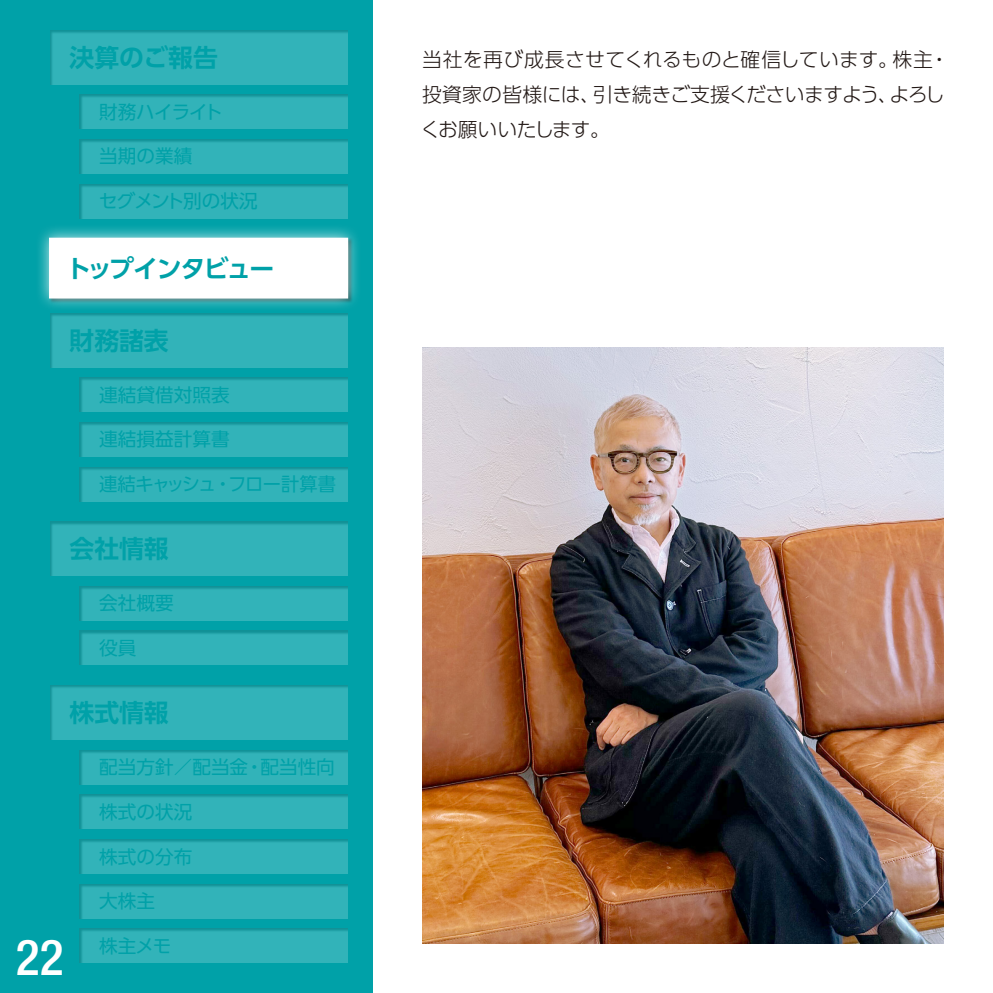
<style>
.page{position:relative;width:993px;height:993px;background:#fff}
.page>*{position:absolute;margin:0;border:0;box-sizing:border-box;transform-origin:0 0}
.t1{font:500 condensed 49.52px "Helvetica Neue LT Std";color:#fff}
.t2{font:700 24.85px "UD Shin Go Pro De";color:#00a1a8}
.t3{font:700 24.85px "UD Shin Go Pro De";letter-spacing:-.07em;color:#00a1a8}
.t4{font:300 19.78px/34.6px "UD Shin Go Pro";letter-spacing:-.015em;color:#221815}
.t5{font:18.55px "UD Shin Go Pro";color:#00a1a8}
.t6{font:18.55px "UD Shin Go Pro";letter-spacing:-.025em;color:#00a1a8}
.t7{font:18.55px "UD Shin Go Pro";letter-spacing:-.05em;color:#00a1a8}
.t8{font:18.55px "UD Shin Go Pro";letter-spacing:-.045em;color:#00a1a8}
</style>
<div class="page">
<div style="left:0;top:0;width:372px;height:992px;background:#00a1a8"></div>
<div style="left:64px;top:455px;width:298px;height:57px;background:#221815;opacity:.75"></div>
<div style="left:64px;top:410px;width:298px;height:57px;background:#221815;opacity:.75"></div>
<div style="left:64px;top:366px;width:298px;height:56px;background:#221815;opacity:.75"></div>
<div style="left:34px;top:18px;width:327px;height:77px;background:#221815;opacity:.75"></div>
<div style="left:64px;top:618px;width:298px;height:57px;background:#221815;opacity:.75"></div>
<div style="left:64px;top:827px;width:298px;height:57px;background:#221815;opacity:.75"></div>
<div style="left:64px;top:172px;width:298px;height:57px;background:#221815;opacity:.75"></div>
<div style="left:64px;top:738px;width:298px;height:56px;background:#221815;opacity:.75"></div>
<div style="left:34px;top:510px;width:327px;height:76px;background:#221815;opacity:.75"></div>
<div style="left:64px;top:916px;width:298px;height:57px;background:#221815;opacity:.75"></div>
<div style="left:64px;top:127px;width:298px;height:57px;background:#221815;opacity:.75"></div>
<div style="left:34px;top:673px;width:327px;height:77px;background:#221815;opacity:.75"></div>
<div style="left:34px;top:301px;width:327px;height:77px;background:#221815;opacity:.75"></div>
<div style="left:64px;top:871px;width:298px;height:57px;background:#221815;opacity:.75"></div>
<div style="left:64px;top:83px;width:298px;height:56px;background:#221815;opacity:.75"></div>
<div style="left:64px;top:782px;width:298px;height:57px;background:#221815;opacity:.75"></div>
<div style="left:64px;top:574px;width:298px;height:57px;background:#221815;opacity:.75"></div>
<div style="left:35px;top:223px;width:327px;height:89px;background:#fff;opacity:.75"></div>
<div style="left:50px;top:238px;width:297px;height:60px;background:#fff"></div>
<div style="left:49px;top:237px;width:299px;height:61px;border:1px solid #fff"></div>
<img style="left:422px;top:347px;width:521px;height:596px">
<p class="t2" style="left:69px;top:37px;width:150px">決算のご報告</p>
<p class="t8" style="left:99px;top:97px;width:125px">財務ハイライト</p>
<p class="t5" style="left:99px;top:141px;width:95px">当期の業績</p>
<p class="t7" style="left:99px;top:186px;width:160px">セグメント別の状況</p>
<p class="t3" style="left:66px;top:248px;width:209px">トップインタビュー</p>
<p class="t2" style="left:69px;top:320px;width:101px">財務諸表</p>
<p class="t5" style="left:99px;top:379px;width:132px">連結貸借対照表</p>
<p class="t5" style="left:99px;top:424px;width:132px">連結損益計算書</p>
<p class="t6" style="left:99px;top:469px;width:238px">連結キャッシュ・フロー計算書</p>
<p class="t2" style="left:69px;top:528px;width:101px">会社情報</p>
<p class="t5" style="left:99px;top:588px;width:76px">会社概要</p>
<p class="t5" style="left:99px;top:632px;width:39px">役員</p>
<p class="t2" style="left:69px;top:692px;width:101px">株式情報</p>
<p class="t5" style="left:99px;top:751px;width:237px">配当方針／配当金・配当性向</p>
<p class="t5" style="left:99px;top:796px;width:95px">株式の状況</p>
<p class="t5" style="left:99px;top:841px;width:95px">株式の分布</p>
<h1 class="t1" style="left:16px;top:927px;width:49px">22</h1>
<p class="t5" style="left:99px;top:885px;width:57px">大株主</p>
<p class="t5" style="left:99px;top:930px;width:74px">株主メモ</p>
<p class="t4" style="left:420px;top:42px;width:530px">当社を再び成長させてくれるものと確信しています。株主・投資家の皆様には、引き続きご支援くださいますよう、よろしくお願いいたします。</p>
</div>
